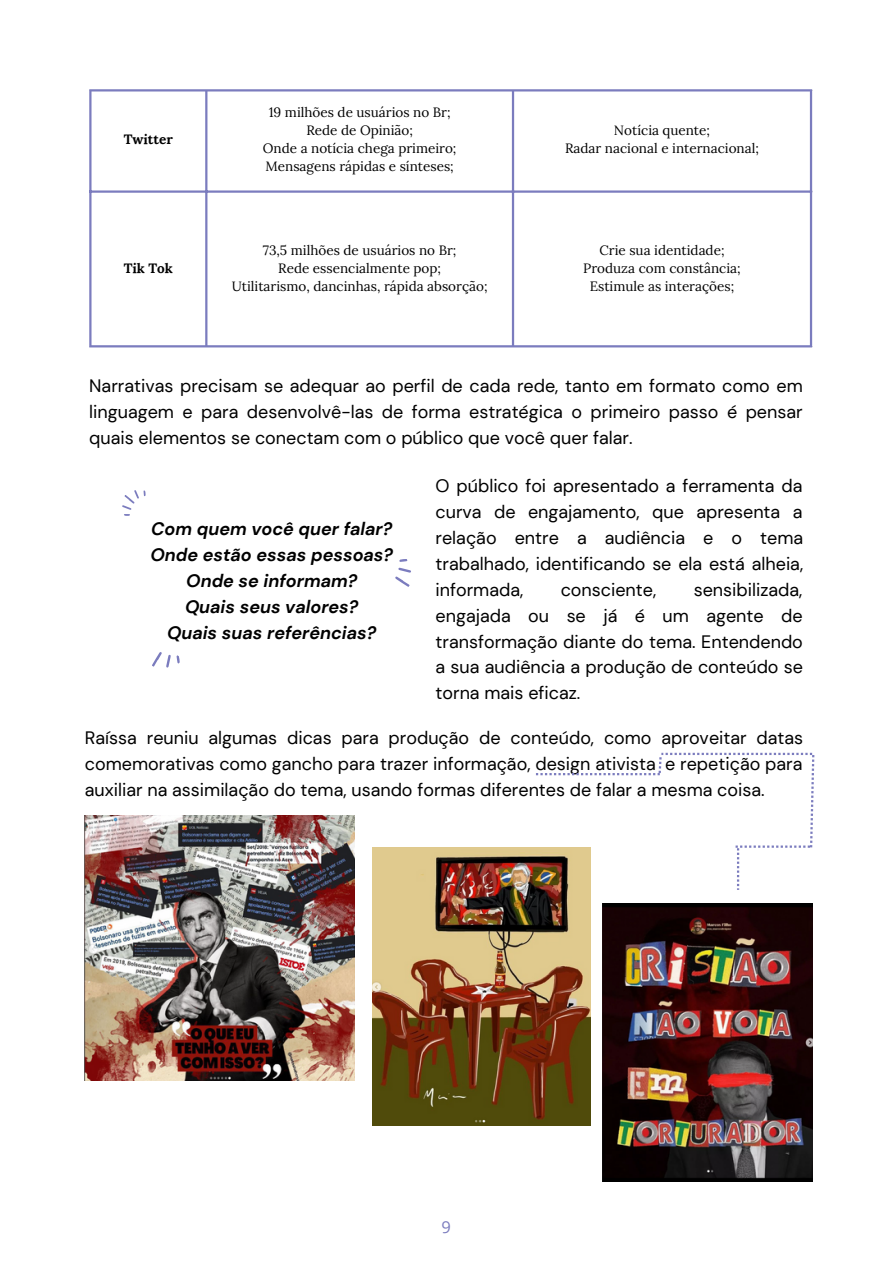
<style>
.page{position:relative;width:893px;height:1264px;background:#fff}
.page>*{position:absolute;margin:0;border:0;box-sizing:border-box;transform-origin:0 0}
.t1{font:18px/25.8px "DM Sans";color:#000;text-align:justify}
.t2{font:italic 700 18px/25.8px "DM Sans";color:#000;text-align:center}
.t3{font:16.5px "Open Sans";color:#7b7cbe}
.t4{font:13.5px/18px "Lora";color:#000;text-align:center}
.t5{font:700 13.5px "Lora";color:#000}
</style>
<div class="page">
<hr style="left:89px;top:91px;width:2px;height:254px;background:#7b7cbe">
<hr style="left:205px;top:91px;width:2px;height:254px;background:#7b7cbe">
<hr style="left:512px;top:91px;width:2px;height:254px;background:#7b7cbe">
<hr style="left:809px;top:91px;width:3px;height:254px;background:#7b7cbe">
<hr style="left:89px;top:89px;width:723px;height:2px;background:#7b7cbe">
<hr style="left:89px;top:190px;width:723px;height:3px;background:#7b7cbe">
<hr style="left:89px;top:345px;width:723px;height:2px;background:#7b7cbe">
<img style="left:85px;top:815px;width:270px;height:265px">
<img style="left:602px;top:903px;width:210px;height:278px">
<img style="left:372px;top:847px;width:218px;height:278px">
<svg style="left:395px;top:559px;width:16px;height:28px"></svg>
<svg style="left:122px;top:490px;width:24px;height:26px"></svg>
<svg style="left:152px;top:652px;width:28px;height:16px"></svg>
<svg style="left:536px;top:752px;width:278px;height:137px"></svg>
<p class="t5" style="left:124px;top:131px;width:50px">Twitter</p>
<p class="t5" style="left:124px;top:259px;width:51px">Tik Tok</p>
<p class="t4" style="left:263px;top:103px;width:195px">19 milhões de usuários no Br;<br>Rede de Opinião;<br>Onde a notícia chega primeiro;<br>Mensagens rápidas e sínteses;</p>
<p class="t4" style="left:565px;top:121px;width:195px">Notícia quente;<br>Radar nacional e internacional;</p>
<p class="t4" style="left:232px;top:241px;width:257px">73,5 milhões de usuários no Br;<br>Rede essencialmente pop;<br>Utilitarismo, dancinhas, rápida absorção;</p>
<p class="t4" style="left:583px;top:241px;width:159px">Crie sua identidade;<br>Produza com constância;<br>Estimule as interações;</p>
<p class="t1" style="left:89px;top:373px;width:715px">Narrativas precisam se adequar ao perfil de cada rede, tanto em formato como em linguagem e para desenvolvê-las de forma estratégica o primeiro passo é pensar quais elementos se conectam com o público que você quer falar.</p>
<p class="t2" style="left:150px;top:516px;width:244px">Com quem você quer falar?<br>Onde estão essas pessoas?<br>Onde se informam?<br>Quais seus valores?<br>Quais suas referências?</p>
<p class="t1" style="left:435px;top:473px;width:369px">O público foi apresentado a ferramenta da curva de engajamento, que apresenta a relação entre a audiência e o tema trabalhado, identificando se ela está alheia, informada,</p>
<p class="t1" style="left:435px;top:576px;width:369px;text-indent:258px">sensibilizada, engajada ou se já é um agente de transformação diante do tema. Entendendo a sua audiência a produção de conteúdo se torna mais eficaz.</p>
<p class="t1" style="left:560px;top:576px;width:97px">consciente,</p>
<p class="t1" style="left:85px;top:725px;width:719px">Raíssa reuniu algumas dicas para produção de conteúdo, como aproveitar datas comemorativas como gancho para trazer informação, design ativista e repetição para auxiliar na assimilação do tema, usando formas diferentes de falar a mesma coisa.</p>
<p class="t3" style="left:441px;top:1215px;width:11px">9</p>
</div>
